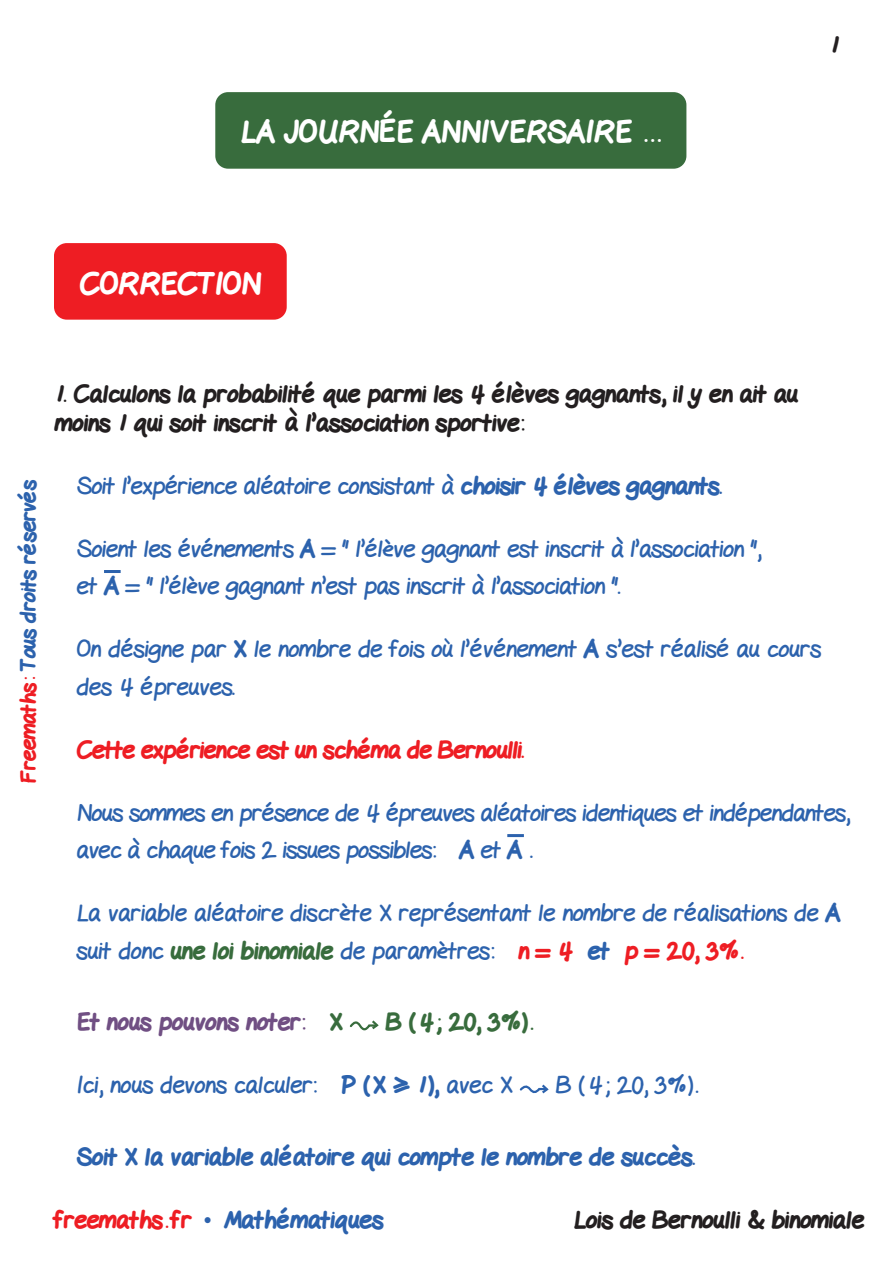
<style>
.page{position:relative;width:893px;height:1263px;background:#fff}
.page>*{position:absolute;margin:0;border:0;box-sizing:border-box;transform-origin:0 0}
.t1{font:800 30px "Gel Pen";color:#fff}
.Texte{font:24px/37.5px "Gel Pen";letter-spacing:-.01em;color:#2c62ad}
.Sous_titre{font:800 24px/28.8px "Gel Pen";color:#231f20}
.Texte-Times-NR{font:800 24px "Gel Pen";color:#2c62ad}
.Texte-2{font:800 24px "Gel Pen";letter-spacing:-.02em;color:#ee1d23}
.Texte-3{font:800 24px "Gel Pen";color:#704f83}
.Texte-4{font:800 24px "Gel Pen";color:#386c3d}
.t2{font:800 21px "Gel Pen";letter-spacing:-.01em;color:#2c62ad}
.s1{color:#ee1d23}
.s2{font-weight:800}
.s3{font-weight:800;color:#386c3d}
.s4{font-weight:800;color:#ee1d23}
.s5{color:#386c3d}
.s6{font-family:"Times New Roman";font-weight:400}
</style>
<div class="page">
<div style="left:54px;top:243px;width:233px;height:77px;background:#ee1d23;border-radius:13px"></div>
<hr style="left:104px;top:570px;width:17px;height:3px;background:#2c62ad">
<hr style="left:507px;top:834px;width:17px;height:3px;background:#2c62ad">
<svg style="left:349px;top:1020px;width:30px;height:11px"></svg>
<svg style="left:519px;top:1084px;width:30px;height:10px"></svg>
<div style="left:215px;top:92px;width:471px;height:77px;background:#386c3d;border-radius:13px"></div>
<p class="t1" style="left:241px;top:107px;width:422px">LA JOURNÉE ANNIVERSAIRE . . .</p>
<p class="Sous_titre" style="left:830px;top:28px;width:10px">1</p>
<p class="t1" style="left:80px;top:259px;width:183px">CORRECTION</p>
<p class="t2" style="left:11px;top:783px;width:305px;rotate:-90deg"><span class="s1">Freemaths:</span> Tous droits réservés</p>
<p class="Sous_titre" style="left:55px;top:377px;width:744px">1. Calculons la probabilité que parmi les 4 élèves gagnants, il y en ait au moins 1 qui soit inscrit à l’association sportive:</p>
<p class="Texte" style="left:77px;top:464px;width:647px">Soit l’expérience aléatoire consistant à <span class="s2">choisir 4 élèves gagnants.</span></p>
<p class="Texte" style="left:77px;top:527px;width:686px">Soient les événements <span class="s2">A</span> = " l’élève gagnant est inscrit à l’association ", et <span class="s2">A</span> = " l’élève gagnant n’est pas inscrit à l’association ".</p>
<p class="Texte" style="left:77px;top:628px;width:746px">On désigne par <span class="s2">X</span> le nombre de fois où l’événement <span class="s2">A</span> s’est réalisé au cours des 4 épreuves.</p>
<p class="Texte-2" style="left:77px;top:730px;width:449px">Cette expérience est un schéma de Bernoulli.</p>
<p class="Texte" style="left:77px;top:791px;width:775px">Nous sommes en présence de 4 épreuves aléatoires identiques et indépendantes, avec à chaque fois 2 issues possibles: <span class="s2">A</span> et <span class="s2">A</span> .</p>
<p class="Texte" style="left:77px;top:892px;width:766px">La variable aléatoire discrète X représentant le nombre de réalisations de <span class="s2">A </span>suit donc <span class="s3">une loi binomiale</span> de paramètres: <span class="s4">n = 4</span> <span class="s2">et</span> <span class="s4">p = 20, 3%.</span></p>
<p class="Texte-3" style="left:77px;top:1002px;width:268px">Et nous pouvons noter: <span class="s5">X</span></p>
<p class="Texte-4" style="left:386px;top:1002px;width:149px">B (4; 20, 3%).</p>
<p class="Texte" style="left:77px;top:1064px;width:437px">Ici, nous devons calculer: <span class="s2">P (X ≥ 1),</span> avec X</p>
<p class="Texte" style="left:556px;top:1064px;width:144px">B (4; 20, 3%).</p>
<p class="Texte-Times-NR" style="left:77px;top:1137px;width:620px">Soit X la variable aléatoire qui compte le nombre de succès.</p>
<p class="Texte-Times-NR" style="left:54px;top:1200px;width:331px"><span class="s1">freemaths . fr</span> <span class="s6">•</span> Mathématiques</p>
<p class="Sous_titre" style="left:574px;top:1203px;width:292px">Lois de Bernoulli &amp; binomiale</p>
</div>
